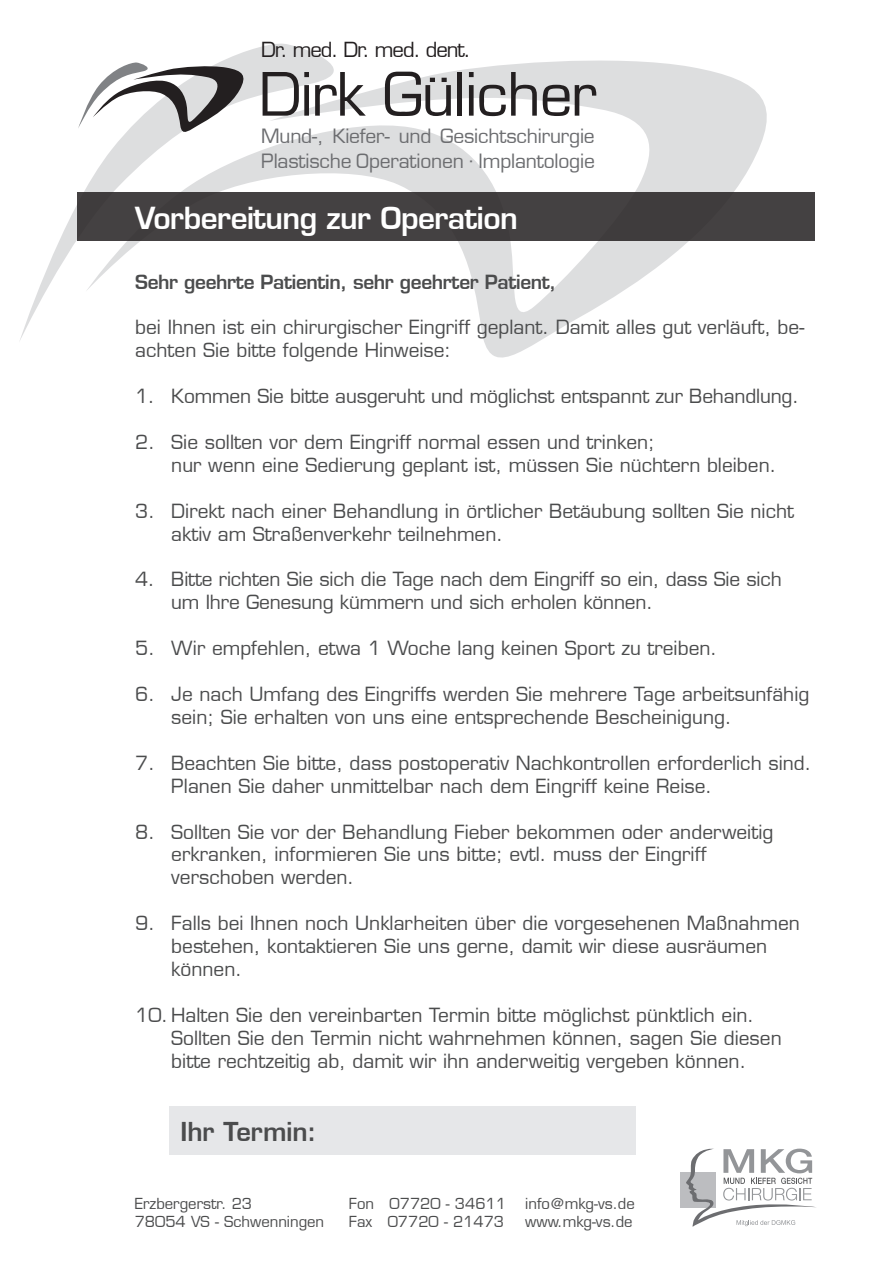
<style>
.page{position:relative;width:893px;height:1263px;background:#fff}
.page>*{position:absolute;margin:0;border:0;box-sizing:border-box;transform-origin:0 0}
.t1{font:58.2px "Euromode Plain";letter-spacing:-.02em;color:#231f20}
.t2{font:700 29.7px "Euromode";letter-spacing:-.02em;color:#fff}
.t3{font:700 25.5px "Euromode";color:#4b4c4d}
.t4{font:20.25px "Euromode Plain";letter-spacing:-.05em;color:#231f20}
.t5{font:19.2px/24.8px "Euromode Plain";letter-spacing:-.01em;color:#6c6d70}
.t6{font:19.05px/23px "Euromode Plain";color:#4b4c4d}
.t7{font:700 19.05px "Euromode";letter-spacing:-.02em;color:#4b4c4d}
.t8{font:14.85px/18.1px "Euromode Plain";color:#4b4c4d}
.s1{font-family:"Arial"}
</style>
<div class="page">
<svg style="left:20px;top:54px;width:795px;height:304px"></svg>
<div style="left:680px;top:1172px;width:36px;height:36px;background:#bcbdc0"></div>
<svg style="left:686px;top:1148px;width:130px;height:79px"></svg>
<div style="left:78px;top:193px;width:737px;height:48px;background:#444142"></div>
<svg style="left:40px;top:62px;width:244px;height:76px"></svg>
<div style="left:170px;top:1106px;width:466px;height:48px;background:#e6e7e9"></div>
<p class="t4" style="left:261px;top:38px;width:211px">Dr. med. Dr. med. dent.</p>
<h1 class="t1" style="left:259px;top:59px;width:340px">Dirk Gülicher</h1>
<p class="t5" style="left:261px;top:124px;width:335px">Mund-, Kiefer- und Gesichtschirurgie<br>Plastische Operationen <span class="s1">·</span> Implantologie</p>
<h2 class="t2" style="left:135px;top:200px;width:384px">Vorbereitung zur Operation</h2>
<p class="t7" style="left:135px;top:270px;width:423px">Sehr geehrte Patientin, sehr geehrter Patient,</p>
<p class="t6" style="left:135px;top:316px;width:671px">bei Ihnen ist ein chirurgischer Eingriff geplant. Damit alles gut verläuft, be&shy;achten Sie bitte folgende Hinweise:</p>
<p class="t6" style="left:135px;top:385px;width:665px">1. Kommen Sie bitte ausgeruht und möglichst entspannt zur Behandlung.</p>
<p class="t6" style="left:171px;top:430px;width:607px;text-indent:-36px">2. Sie sollten vor dem Eingriff normal essen und trinken;<br>nur wenn eine Sedierung geplant ist, müssen Sie nüchtern bleiben.</p>
<p class="t6" style="left:171px;top:499px;width:624px;text-indent:-36px">3. Direkt nach einer Behandlung in örtlicher Betäubung sollten Sie nicht aktiv am Straßenverkehr teilnehmen.</p>
<p class="t6" style="left:171px;top:568px;width:612px;text-indent:-36px">4. Bitte richten Sie sich die Tage nach dem Eingriff so ein, dass Sie sich um Ihre Genesung kümmern und sich erholen können.</p>
<p class="t6" style="left:135px;top:637px;width:583px">5. Wir empfehlen, etwa 1 Woche lang keinen Sport zu treiben.</p>
<p class="t6" style="left:171px;top:682px;width:640px;text-indent:-36px">6. Je nach Umfang des Eingriffs werden Sie mehrere Tage arbeitsunfähig sein; Sie erhalten von uns eine entsprechende Bescheinigung.</p>
<p class="t6" style="left:171px;top:751px;width:642px;text-indent:-36px">7. Beachten Sie bitte, dass postoperativ Nachkontrollen erforderlich sind.<br>Planen Sie daher unmittelbar nach dem Eingriff keine Reise.</p>
<p class="t6" style="left:171px;top:820px;width:604px;text-indent:-36px">8. Sollten Sie vor der Behandlung Fieber bekommen oder anderweitig erkranken, informieren Sie uns bitte; evtl. muss der Eingriff verschoben werden.</p>
<p class="t6" style="left:171px;top:912px;width:630px;text-indent:-36px">9. Falls bei Ihnen noch Unklarheiten über die vorgesehenen Maßnahmen bestehen, kontaktieren Sie uns gerne, damit wir diese ausräumen können.</p>
<p class="t6" style="left:171px;top:1003px;width:612px;text-indent:-36px">10. Halten Sie den vereinbarten Termin bitte möglichst pünktlich ein.<br>Sollten Sie den Termin nicht wahrnehmen können, sagen Sie diesen bitte rechtzeitig ab, damit wir ihn anderweitig vergeben können.</p>
<h3 class="t3" style="left:180px;top:1115px;width:138px">Ihr Termin:</h3>
<p class="t8" style="left:135px;top:1194px;width:191px">Erzbergerstr. 23<br>78054 VS - Schwenningen</p>
<p class="t8" style="left:349px;top:1194px;width:159px">Fon 07720 - 34611<br>Fax 07720 - 21473</p>
<p class="t8" style="left:525px;top:1194px;width:111px">info@mkg-vs.de www.mkg-vs.de</p>
</div>
